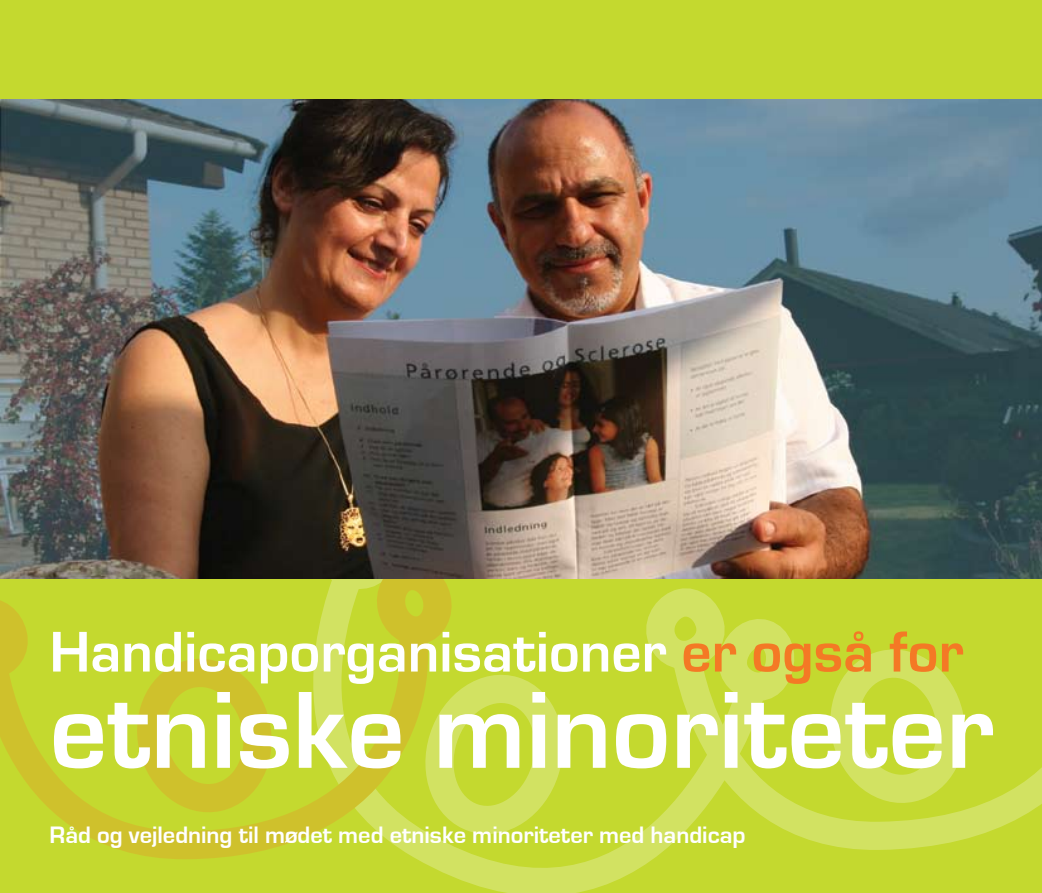
<style>
.page{position:relative;width:1042px;height:893px;background:#c4d92f}
.page>*{position:absolute;margin:0;border:0;box-sizing:border-box;transform-origin:0 0}
.t1{font:700 113.75px "Eurostile";color:#fff}
.t2{font:700 59.5px "Eurostile";color:#fff}
.t3{font:700 24.5px "Eurostile";color:#fff}
.s1{color:#f47925}
</style>
<div class="page">
<svg style="left:786px;top:767px;width:256px;height:83px"></svg>
<svg style="left:432px;top:827px;width:354px;height:66px"></svg>
<svg style="left:624px;top:588px;width:358px;height:240px"></svg>
<svg style="left:0;top:701px;width:432px;height:166px"></svg>
<svg style="left:0;top:600px;width:28px;height:101px"></svg>
<svg style="left:300px;top:579px;width:263px;height:248px"></svg>
<svg style="left:112px;top:659px;width:177px;height:178px"></svg>
<img style="left:0;top:99px;width:1042px;height:480px">
<h2 class="t2" style="left:50px;top:619px;width:915px">Handicaporganisationer <span class="s1">er også for</span></h2>
<h1 class="t1" style="left:50px;top:668px;width:945px">etniske minoriteter</h1>
<p class="t3" style="left:50px;top:821px;width:697px">Råd og vejledning til mødet med etniske minoriteter med handicap</p>
</div>
